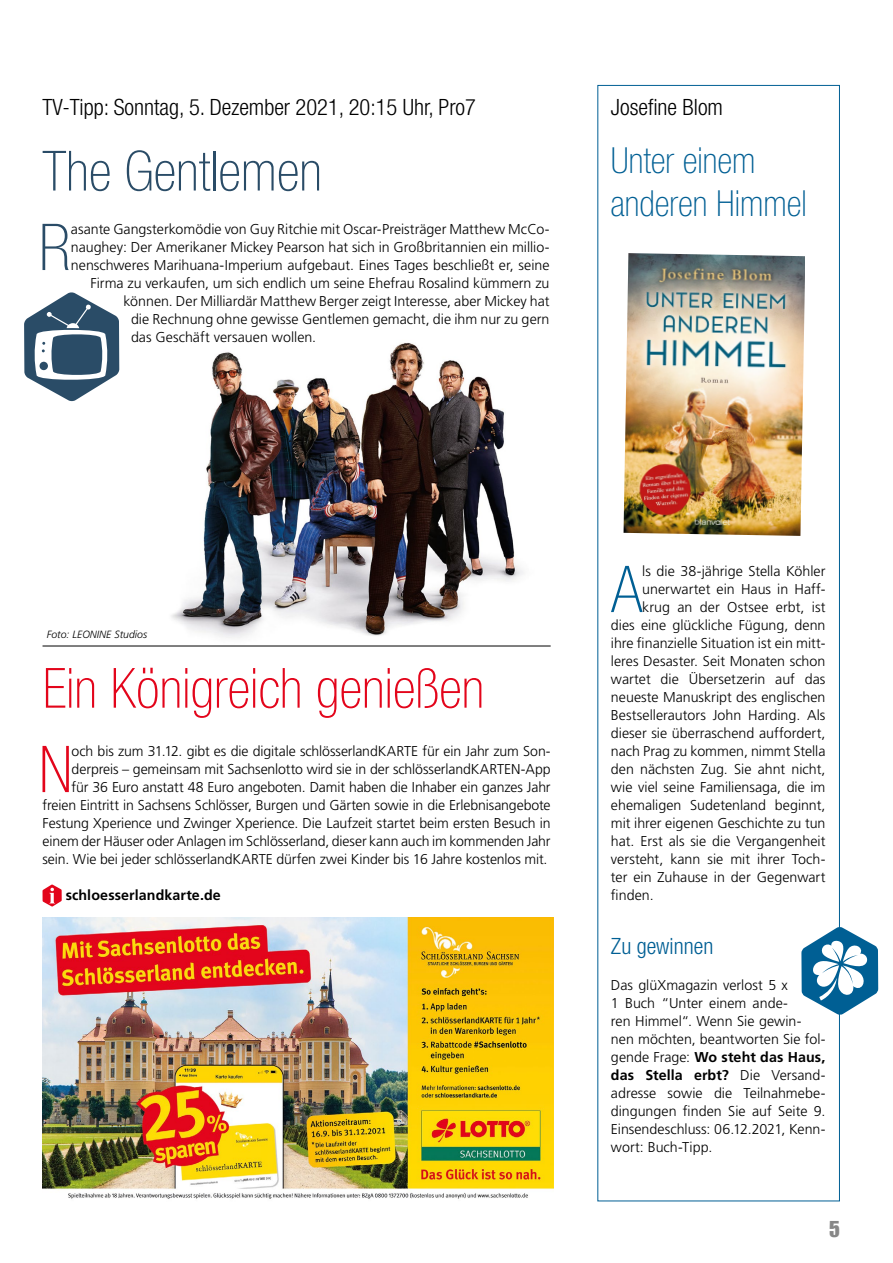
<style>
.page{position:relative;width:893px;height:1263px;background:#fff}
.page>*{position:absolute;margin:0;border:0;box-sizing:border-box;transform-origin:0 0}
.t1{font:100 condensed 64.65px "Helvetica Neue LT Std";color:#2a4c67}
.t2{font:100 condensed 64.65px "Helvetica Neue LT Std";color:#005f94}
.t3{font:100 condensed 64.65px "Helvetica Neue LT Std";color:#e3051b}
.t4{font:100 condensed 55.5px "Helvetica Neue LT Std";color:#e3051b}
.t5{font:100 condensed 55.5px "Helvetica Neue LT Std";color:#2a4c67}
.t6{font:100 condensed 36px/43.2px "Helvetica Neue LT Std";color:#005f94}
.t7{font:300 condensed 22.5px "Helvetica Neue LT Std";color:#000}
.t8{font:300 condensed 22.5px "Helvetica Neue LT Std";color:#005f94}
.t9{font:22.5px "Impact LT Std";color:#878787}
.t10{font:300 14.25px/18px "Frutiger LT Std";color:#000}
.t11{font:700 14.25px "Frutiger LT Std";letter-spacing:.005em;color:#000}
.t12{font:italic 300 10.5px "Frutiger LT Std";color:#000}
.s1{font-weight:700}
</style>
<div class="page">
<img style="left:171px;top:342px;width:353px;height:296px">
<hr style="left:43px;top:646px;width:508px;height:1px;background:#000">
<img style="left:623px;top:253px;width:182px;height:283px">
<svg style="left:24px;top:292px;width:95px;height:109px"></svg>
<svg style="left:801px;top:927px;width:77px;height:88px"></svg>
<img style="left:43px;top:917px;width:510px;height:282px">
<svg style="left:43px;top:884px;width:19px;height:22px"></svg>
<h3 class="t7" style="left:43px;top:94px;width:435px">TV-Tipp: Sonntag, 5. Dezember 2021, 20:15 Uhr, Pro7</h3>
<h2 class="t5" style="left:43px;top:140px;width:281px">The Gentlemen</h2>
<h1 class="t1" style="left:39px;top:211px;width:34px">R</h1>
<p class="t10" style="left:71px;top:220px;width:480px">asante Gangsterkomödie von Guy Ritchie mit Oscar-Preisträger Matthew McCo-</p>
<p class="t10" style="left:71px;top:238px;width:480px">naughey: Der Amerikaner Mickey Pearson hat sich in Großbritannien ein millio-</p>
<p class="t10" style="left:71px;top:256px;width:480px">nenschweres Marihuana-Imperium aufgebaut. Eines Tages beschließt er, seine</p>
<p class="t10" style="left:91px;top:274px;width:460px">Firma zu verkaufen, um sich endlich um seine Ehefrau Rosalind kümmern zu</p>
<p class="t10" style="left:124px;top:292px;width:427px">können. Der Milliardär Matthew Berger zeigt Interesse, aber Mickey hat</p>
<p class="t10" style="left:131px;top:310px;width:420px">die Rechnung ohne gewisse Gentlemen gemacht, die ihm nur zu gern</p>
<p class="t10" style="left:131px;top:328px;width:187px">das Geschäft versauen wollen.</p>
<h3 class="t7" style="left:611px;top:94px;width:114px">Josefine Blom</h3>
<h3 class="t6" style="left:611px;top:138px;width:197px">Unter einem anderen Himmel</h3>
<p class="t12" style="left:47px;top:629px;width:102px">Foto: LEONINE Studios</p>
<h2 class="t4" style="left:43px;top:657px;width:443px">Ein Königreich genießen</h2>
<p class="t10" style="left:43px;top:742px;width:510px;text-align:right">och bis zum 31.12. gibt es die digitale schlösserlandKARTE für ein Jahr zum Son&shy;derpreis – gemeinsam mit Sachsenlotto wird sie in der schlösserlandKARTEN-App<br>für 36 Euro anstatt 48 Euro angeboten. Damit haben die Inhaber ein ganzes Jahr freien Eintritt in Sachsens Schlösser, Burgen und Gärten sowie in die Erlebnisangebote Festung Xperience und Zwinger Xperience. Die Laufzeit startet beim ersten Besuch in einem der Häuser oder Anlagen im Schlösserland, dieser kann auch im kommenden Jahr sein. Wie bei jeder schlösserlandKARTE dürfen zwei Kinder bis 16 Jahre kostenlos mit.</p>
<p class="t11" style="left:66px;top:887px;width:157px">schloesserlandkarte.de</p>
<h1 class="t3" style="left:39px;top:733px;width:35px">N</h1>
<h1 class="t2" style="left:611px;top:553px;width:33px">A</h1>
<p class="t10" style="left:642px;top:562px;width:185px">ls die 38-jährige Stella Köhler</p>
<p class="t10" style="left:642px;top:580px;width:185px">unerwartet ein Haus in Haff-</p>
<p class="t10" style="left:642px;top:598px;width:185px">krug an der Ostsee erbt, ist</p>
<p class="t10" style="left:611px;top:616px;width:216px">dies eine glückliche Fügung, denn</p>
<p class="t10" style="left:611px;top:634px;width:216px">ihre finanzielle Situation ist ein mitt-</p>
<p class="t10" style="left:611px;top:652px;width:216px">leres Desaster. Seit Monaten schon</p>
<p class="t10" style="left:611px;top:670px;width:216px">wartet die Übersetzerin auf das</p>
<p class="t10" style="left:611px;top:688px;width:216px">neueste Manuskript des englischen</p>
<p class="t10" style="left:611px;top:706px;width:216px">Bestsellerautors John Harding. Als</p>
<p class="t10" style="left:611px;top:724px;width:216px">dieser sie überraschend auffordert,</p>
<p class="t10" style="left:611px;top:742px;width:216px">nach Prag zu kommen, nimmt Stella</p>
<p class="t10" style="left:611px;top:760px;width:216px">den nächsten Zug. Sie ahnt nicht,</p>
<p class="t10" style="left:611px;top:778px;width:216px">wie viel seine Familiensaga, die im</p>
<p class="t10" style="left:611px;top:796px;width:216px">ehemaligen Sudetenland beginnt,</p>
<p class="t10" style="left:611px;top:814px;width:216px">mit ihrer eigenen Geschichte zu tun</p>
<p class="t10" style="left:611px;top:832px;width:216px">hat. Erst als sie die Vergangenheit</p>
<p class="t10" style="left:611px;top:850px;width:216px">versteht, kann sie mit ihrer Toch-</p>
<p class="t10" style="left:611px;top:868px;width:216px">ter ein Zuhause in der Gegenwart</p>
<p class="t10" style="left:611px;top:886px;width:44px">finden.</p>
<h3 class="t8" style="left:611px;top:933px;width:104px">Zu gewinnen</h3>
<p class="t10" style="left:611px;top:976px;width:216px">Das glüXmagazin verlost 5 x<br>1 Buch “Unter einem ande-<br>ren Himmel“. Wenn Sie gewin&shy;nen möchten, beantworten Sie fol&shy;gende Frage: <span class="s1">Wo steht das Haus, das Stella erbt?</span> Die Versand&shy;adresse sowie die Teilnahmebe&shy;dingungen finden Sie auf Seite 9.<br>Einsendeschluss: 06.12.2021, Kenn&shy;wort: Buch-Tipp.</p>
<h3 class="t9" style="left:829px;top:1216px;width:12px">5</h3>
</div>
